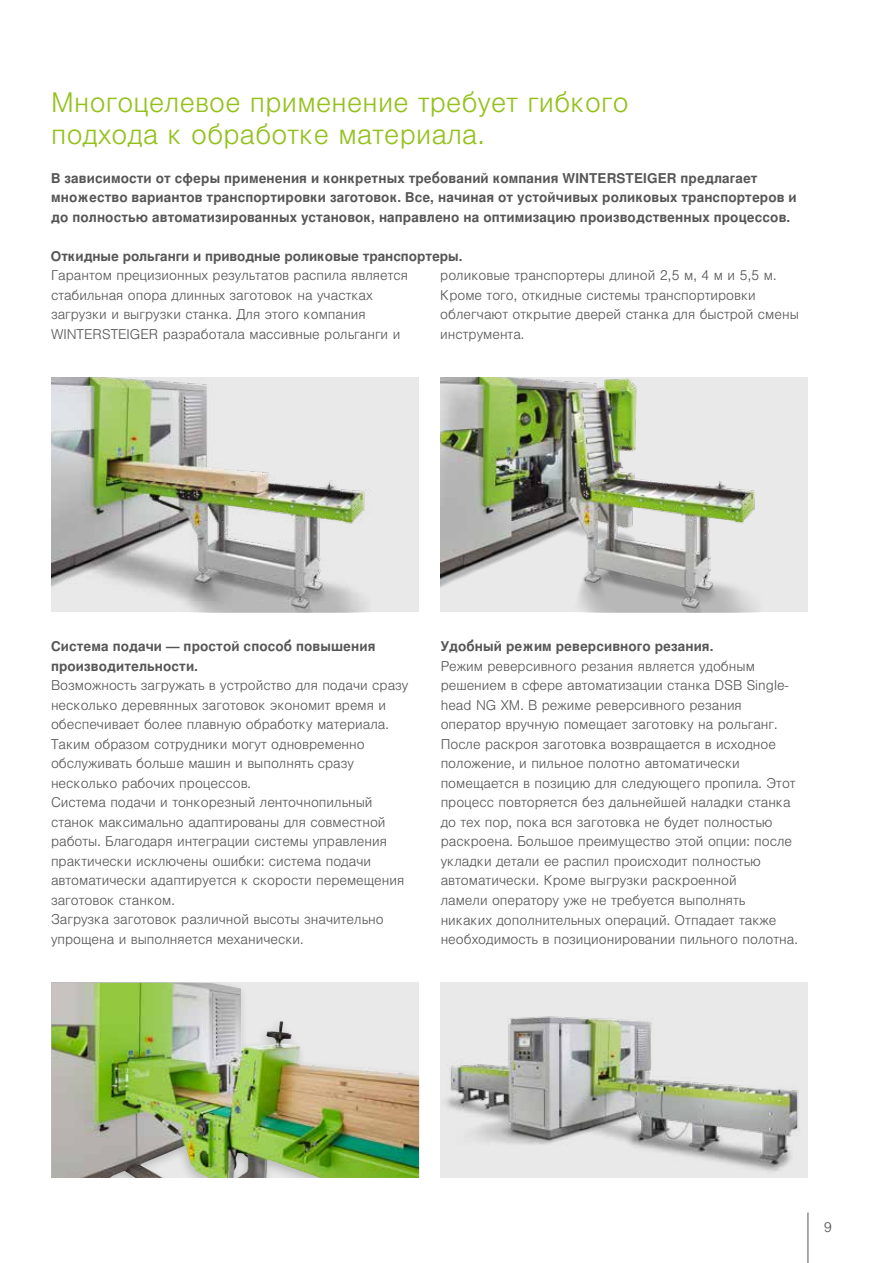
<style>
.page{position:relative;width:893px;height:1263px;background:#fff}
.page>*{position:absolute;margin:0;border:0;box-sizing:border-box;transform-origin:0 0}
.t1{font:300 27px/31.5px "Nimbus San LOT";letter-spacing:.01em;color:#94c11c}
.t2{font:300 13.5px/19.5px "Nimbus San LOT";color:#565656}
.t3{font:700 13.5px/19.5px "Nimbus San LOT";letter-spacing:.01em;color:#565656}
</style>
<div class="page">
<hr style="left:808px;top:1212px;width:1px;height:51px;background:#565656">
<img style="left:51px;top:378px;width:368px;height:234px">
<img style="left:440px;top:378px;width:368px;height:234px">
<img style="left:440px;top:983px;width:368px;height:195px">
<img style="left:51px;top:983px;width:368px;height:195px">
<h1 class="t1" style="left:51px;top:87px;width:579px">Многоцелевое применение требует гибкого подхода к обработке материала.</h1>
<p class="t3" style="left:51px;top:169px;width:747px">В зависимости от сферы применения и конкретных требований компания WINTERSTEIGER предлагает множество вариантов транспортировки заготовок. Все, начиная от устойчивых роликовых транспортеров и до полностью автоматизированных установок, направлено на оптимизацию производственных процессов.</p>
<p class="t3" style="left:51px;top:247px;width:413px">Откидные рольганги и приводные роликовые транспортеры.</p>
<p class="t2" style="left:440px;top:266px;width:360px">роликовые транспортеры длиной 2,5 м, 4 м и 5,5 м.<br>Кроме того, откидные системы транспортировки облегчают открытие дверей станка для быстрой смены инструмента.</p>
<p class="t2" style="left:51px;top:266px;width:358px">Гарантом прецизионных результатов распила является стабильная опора длинных заготовок на участках загрузки и выгрузки станка. Для этого компания WINTERSTEIGER разработала массивные рольганги и</p>
<p class="t3" style="left:51px;top:637px;width:326px">Система подачи — простой способ повышения производительности.</p>
<p class="t2" style="left:51px;top:676px;width:359px">Возможность загружать в устройство для подачи сразу несколько деревянных заготовок экономит время и обеспечивает более плавную обработку материала.<br>Таким образом сотрудники могут одновременно обслуживать больше машин и выполнять сразу несколько рабочих процессов.<br>Система подачи и тонкорезный ленточнопильный станок максимально адаптированы для совместной работы. Благодаря интеграции системы управления практически исключены ошибки: система подачи автоматически адаптируется к скорости перемещения заготовок станком.<br>Загрузка заготовок различной высоты значительно упрощена и выполняется механически.</p>
<p class="t3" style="left:441px;top:637px;width:274px">Удобный режим реверсивного резания.</p>
<p class="t2" style="left:441px;top:656px;width:359px">Режим реверсивного резания является удобным решением в сфере автоматизации станка DSB Single&shy;head NG XM. В режиме реверсивного резания оператор вручную помещает заготовку на рольганг.<br>После раскроя заготовка возвращается в исходное положение, и пильное полотно автоматически помещается в позицию для следующего пропила. Этот процесс повторяется без дальнейшей наладки станка до тех пор, пока вся заготовка не будет полностью раскроена. Большое преимущество этой опции: после укладки детали ее распил происходит полностью автоматически. Кроме выгрузки раскроенной<br>ламели оператору уже не требуется выполнять никаких дополнительных операций. Отпадает также необходимость в позиционировании пильного полотна.</p>
<p class="t2" style="left:824px;top:1218px;width:10px">9</p>
</div>
